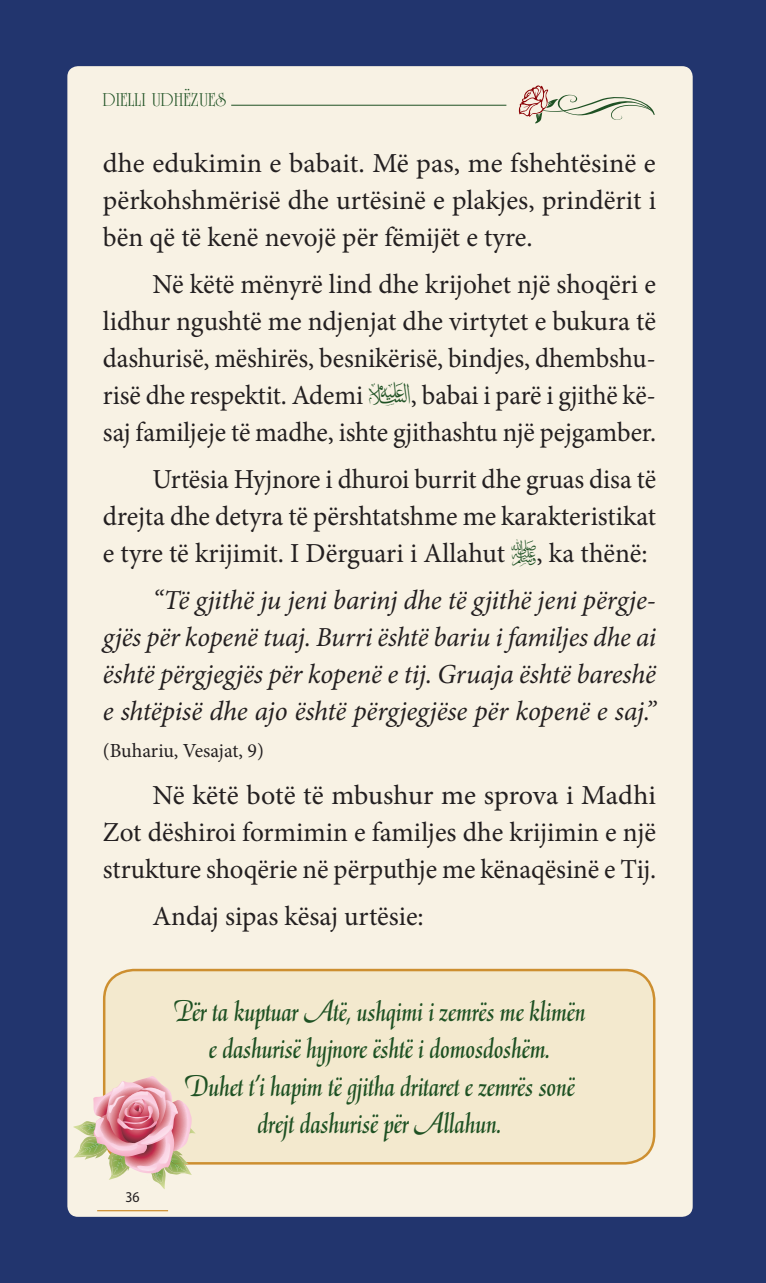
<style>
.page{position:relative;width:766px;height:1283px;background:#fff}
.page>*{position:absolute;margin:0;border:0;box-sizing:border-box;transform-origin:0 0}
.spot{font:italic 30px "El Turco";color:#1e5123;scale:.9 1}
.YENİgövde_metni{font:27.5px/36.8px "Minion Pro";color:#231f20;text-align:justify}
.YENİgövde_metni-2{font:italic 27.5px/36.8px "Minion Pro";letter-spacing:-.005em;color:#231f20;text-align:justify}
.YENİgövde_metni-3{font:20px "Minion Pro";letter-spacing:-.005em;color:#231f20}
.t1{font:20px "Unicorn Plain";color:#1e5123}
.t2{font:semi-condensed 15px "Myriad Pro";color:#231f20}
.s1{font-family:"AGA Arabesque ERKAM";font-size:35px;color:#1e5123}
</style>
<div class="page">
<div style="left:0;top:0;width:765px;height:1283px;background:#22356e"></div>
<div style="left:67px;top:66px;width:625px;height:1151px;background:#f8f2e4;border-radius:11px"></div>
<hr style="left:231px;top:105px;width:275px;height:1px;background:#1e5123">
<div style="left:104px;top:970px;width:550px;height:193px;background:#f3e9ce;border-radius:29px"></div>
<div style="left:103px;top:969px;width:552px;height:195px;border:2px solid #cd8f30;border-radius:29px"></div>
<svg style="left:73px;top:1076px;width:123px;height:113px"></svg>
<svg style="left:518px;top:85px;width:136px;height:39px"></svg>
<hr style="left:97px;top:1210px;width:71px;height:1px;background:#cd8f30">
<p class="t1" style="left:103px;top:87px;width:124px">DIELLI UDHËZUES</p>
<p class="YENİgövde_metni" style="left:103px;top:145px;width:554px">dhe edukimin e babait. Më pas, me fshehtësinë e përkohshmërisë dhe urtësinë e plakjes, prindërit i bën që të kenë nevojë për fëmijët e tyre.</p>
<p class="YENİgövde_metni" style="left:103px;top:266px;width:554px;text-indent:50px">Në këtë mënyrë lind dhe krijohet një shoqëri e lidhur ngushtë me ndjenjat dhe virtytet e bukura të dashurisë, mëshirës, besnikërisë, bindjes, dhembshu&shy;risë dhe respektit. Ademi <span class="s1">u</span>, babai i parë i gjithë kë&shy;saj familjeje të madhe, ishte gjithashtu një pejgamber.</p>
<p class="YENİgövde_metni" style="left:103px;top:461px;width:554px;text-indent:50px">Urtësia Hyjnore i dhuroi burrit dhe gruas disa të drejta dhe detyra të përshtatshme me karakteristikat e tyre të krijimit. I Dërguari i Allahut <span class="s1">r</span>, ka thënë:</p>
<p class="YENİgövde_metni-2" style="left:103px;top:582px;width:554px;text-indent:50px">“Të gjithë ju jeni barinj dhe të gjithë jeni përgje&shy;gjës për kopenë tuaj. Burri është bariu i familjes dhe ai është përgjegjës për kopenë e tij. Gruaja është bareshë e shtëpisë dhe ajo është përgjegjëse për kopenë e saj.”</p>
<p class="YENİgövde_metni-3" style="left:103px;top:737px;width:162px">(Buhariu, Vesajat, 9)</p>
<p class="YENİgövde_metni" style="left:103px;top:777px;width:554px;text-indent:50px">Në këtë botë të mbushur me sprova i Madhi Zot dëshiroi formimin e familjes dhe krijimin e një strukture shoqërie në përputhje me kënaqësinë e Tij.</p>
<p class="YENİgövde_metni" style="left:152px;top:898px;width:273px">Andaj sipas kësaj urtësie:</p>
<p class="t2" style="left:125px;top:1189px;width:16px">36</p>
<p class="spot" style="left:173px;top:993px;width:459px">Për ta kuptuar Atë, ushqimi i zemrës me klimën</p>
<p class="spot" style="left:209px;top:1030px;width:380px">e dashurisë hyjnore është i domosdoshëm.</p>
<p class="spot" style="left:184px;top:1068px;width:435px">Duhet t’i hapim të gjitha dritaret e zemrës sonë</p>
<p class="spot" style="left:257px;top:1105px;width:272px">drejt dashurisë për Allahun.</p>
</div>
